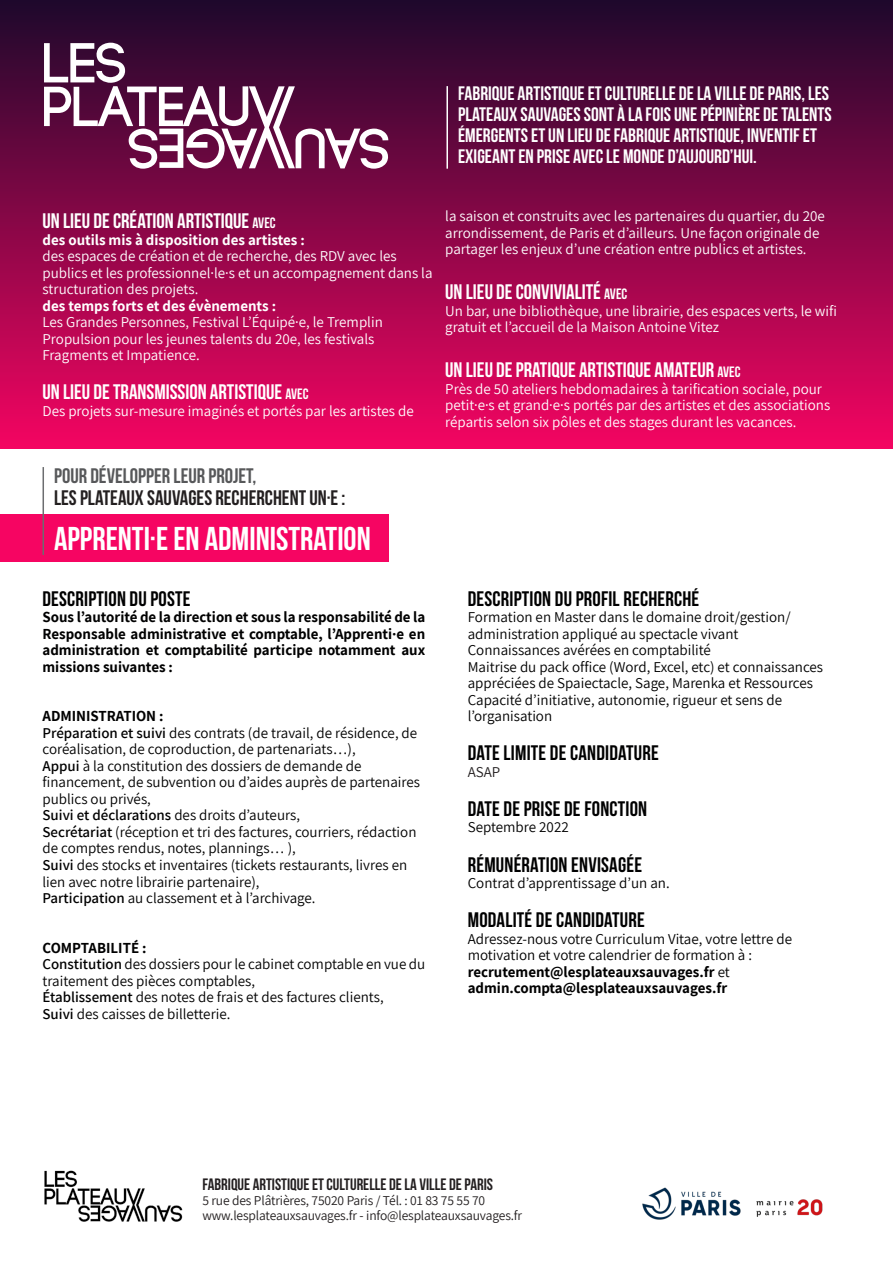
<style>
.page{position:relative;width:893px;height:1263px;background:#fff}
.page>*{position:absolute;margin:0;border:0;box-sizing:border-box;transform-origin:0 0}
.t1{font:33px "Bebas Neue";color:#fff}
.t2{font:21px "Bebas Neue";letter-spacing:.01em;color:#000001}
.t3{font:21px "Bebas Neue";color:#fff}
.t4{font:21px "Bebas Neue";color:#231f20}
.t5{font:21px "Bebas Neue";color:#57585a}
.paragraphe_txt{font:19.5px/21px "Bebas Neue";color:#fff}
.t6{font:16.5px "Bebas Neue";color:#231f20}
.paragraphe_txt-2{font:15px/16.5px "Assistant";color:#000001}
.t7{font:15px/16.5px "Assistant";color:#fff}
.paragraphe_txt-3{font:700 15px/16.5px "Assistant";color:#000001;text-align:justify}
.t8{font:700 15px "Assistant";color:#fff}
.paragraphe_txt-4{font:600 15px "Assistant";color:#000001}
.paragraphe_txt-5{font:15px "Assistant";color:#231f20}
.t9{font:13.5px "Assistant";letter-spacing:-.01em;color:#231f20}
.s1{font-size:15px}
.s2{font-weight:600}
.s3{font-weight:400}
</style>
<div class="page">
<div style="left:0;top:0;width:893px;height:449px;background:linear-gradient(to bottom,#1e082c,#f40562)"></div>
<div style="left:0;top:514px;width:388px;height:48px;background:#f60562"></div>
<hr style="left:446px;top:86px;width:2px;height:83px;background:#fff">
<hr style="left:43px;top:467px;width:1px;height:88px;background:#6c6d70">
<img style="left:44px;top:1170px;width:139px;height:52px">
<svg style="left:44px;top:43px;width:344px;height:126px"></svg>
<img style="left:642px;top:1187px;width:181px;height:33px">
<p class="paragraphe_txt" style="left:458px;top:82px;width:375px">FABRIQUE ARTISTIQUE ET CULTURELLE DE LA VILLE DE PARIS, LES PLATEAUX SAUVAGES SONT À LA FOIS UNE PÉPINIÈRE DE TALENTS ÉMERGENTS ET UN LIEU DE FABRIQUE ARTISTIQUE, INVENTIF ET EXIGEANT EN PRISE AVEC LE MONDE D’AUJOURD’HUI.</p>
<p class="t3" style="left:43px;top:210px;width:235px">UN LIEU DE CRÉATION ARTISTIQUE <span class="s1">AVEC</span></p>
<p class="t8" style="left:43px;top:230px;width:264px">des outils mis à disposition des artistes :</p>
<p class="t7" style="left:43px;top:247px;width:392px">des espaces de création et de recherche, des RDV avec les publics et les professionnel·le·s et un accompagnement dans la structuration des projets.</p>
<p class="t8" style="left:43px;top:296px;width:235px">des temps forts et des évènements :</p>
<p class="t7" style="left:43px;top:313px;width:342px">Les Grandes Personnes, Festival L’Équipé·e, le Tremplin<br>Propulsion pour les jeunes talents du 20e, les festivals<br>Fragments et Impatience.</p>
<p class="t3" style="left:43px;top:381px;width:267px">UN LIEU DE TRANSMISSION ARTISTIQUE <span class="s1">AVEC</span></p>
<p class="t7" style="left:43px;top:402px;width:373px">Des projets sur-mesure imaginés et portés par les artistes de</p>
<p class="t5" style="left:54px;top:464px;width:204px">POUR DÉVELOPPER LEUR PROJET,</p>
<p class="t4" style="left:54px;top:486px;width:293px">LES PLATEAUX SAUVAGES RECHERCHENT UN·E :</p>
<p class="t1" style="left:54px;top:521px;width:318px">APPRENTI·E EN ADMINISTRATION</p>
<p class="t7" style="left:445px;top:207px;width:381px">la saison et construits avec les partenaires du quartier, du 20e arrondissement, de Paris et d’ailleurs. Une façon originale de partager les enjeux d’une création entre publics et artistes.</p>
<p class="t3" style="left:445px;top:280px;width:184px">UN LIEU DE CONVIVIALITÉ <span class="s1">AVEC</span></p>
<p class="t7" style="left:445px;top:302px;width:393px">Un bar, une bibliothèque, une librairie, des espaces verts, le wifi gratuit et l’accueil de la Maison Antoine Vitez</p>
<p class="t3" style="left:445px;top:358px;width:297px">UN LIEU DE PRATIQUE ARTISTIQUE AMATEUR <span class="s1">AVEC</span></p>
<p class="t7" style="left:445px;top:380px;width:386px">Près de 50 ateliers hebdomadaires à tarification sociale, pour petit·e·s et grand·e·s portés par des artistes et des associations répartis selon six pôles et des stages durant les vacances.</p>
<p class="t2" style="left:43px;top:587px;width:150px">DESCRIPTION DU POSTE</p>
<p class="paragraphe_txt-3" style="left:43px;top:609px;width:384px">Sous l’autorité de la direction et sous la responsabilité de la Responsable administrative et comptable, l’Apprenti·e en administration et comptabilité participe notamment aux missions suivantes :</p>
<p class="paragraphe_txt-3" style="left:43px;top:708px;width:123px">ADMINISTRATION :</p>
<p class="paragraphe_txt-2" style="left:43px;top:724px;width:376px"><span class="s2">Préparation et suivi</span> des contrats (de travail, de résidence, de coréalisation, de coproduction, de partenariats…),</p>
<p class="paragraphe_txt-2" style="left:43px;top:757px;width:379px"><span class="s2">Appui</span> à la constitution des dossiers de demande de financement, de subvention ou d’aides auprès de partenaires publics ou privés,</p>
<p class="paragraphe_txt-4" style="left:43px;top:805px;width:259px">Suivi et déclarations <span class="s3">des droits d’auteurs,</span></p>
<p class="paragraphe_txt-2" style="left:43px;top:823px;width:375px"><span class="s2">Secrétariat</span> (réception et tri des factures, courriers, rédaction de comptes rendus, notes, plannings… ),</p>
<p class="paragraphe_txt-2" style="left:43px;top:856px;width:366px"><span class="s2">Suivi</span> des stocks et inventaires (tickets restaurants, livres en lien avec notre librairie partenaire),</p>
<p class="paragraphe_txt-2" style="left:43px;top:889px;width:275px"><span class="s2">Participation</span> au classement et à l’archivage.</p>
<p class="paragraphe_txt-3" style="left:43px;top:939px;width:106px">COMPTABILITÉ :</p>
<p class="paragraphe_txt-2" style="left:43px;top:955px;width:384px"><span class="s2">Constitution</span> des dossiers pour le cabinet comptable en vue du traitement des pièces comptables,</p>
<p class="paragraphe_txt-2" style="left:43px;top:988px;width:343px"><span class="s2">Établissement</span> des notes de frais et des factures clients,</p>
<p class="paragraphe_txt-2" style="left:43px;top:1004px;width:189px"><span class="s2">Suivi</span> des caisses de billetterie.</p>
<p class="t2" style="left:468px;top:587px;width:233px">DESCRIPTION DU PROFIL RECHERCHÉ</p>
<p class="paragraphe_txt-2" style="left:468px;top:608px;width:324px">Formation en Master dans le domaine droit/gestion/ administration appliqué au spectacle vivant</p>
<p class="paragraphe_txt-2" style="left:468px;top:641px;width:245px">Connaissances avérées en comptabilité</p>
<p class="paragraphe_txt-2" style="left:468px;top:658px;width:357px">Maitrise du pack office (Word, Excel, etc) et connaissances appréciées de Spaiectacle, Sage, Marenka et Ressources</p>
<p class="paragraphe_txt-2" style="left:468px;top:691px;width:316px">Capacité d’initiative, autonomie, rigueur et sens de l’organisation</p>
<p class="t2" style="left:468px;top:742px;width:192px">DATE LIMITE DE CANDIDATURE</p>
<p class="paragraphe_txt-5" style="left:468px;top:762px;width:34px">ASAP</p>
<p class="t2" style="left:468px;top:797px;width:181px">DATE DE PRISE DE FONCTION</p>
<p class="paragraphe_txt-2" style="left:468px;top:818px;width:103px">Septembre 2022</p>
<p class="t2" style="left:468px;top:853px;width:176px">RÉMUNÉRATION ENVISAGÉE</p>
<p class="paragraphe_txt-2" style="left:468px;top:874px;width:203px">Contrat d’apprentissage d’un an.</p>
<p class="t2" style="left:468px;top:908px;width:178px">MODALITÉ DE CANDIDATURE</p>
<p class="paragraphe_txt-2" style="left:468px;top:929px;width:326px">Adressez-nous votre Curriculum Vitae, votre lettre de motivation et votre calendrier de formation à :</p>
<p class="paragraphe_txt-3" style="left:468px;top:963px;width:264px">recrutement@lesplateauxsauvages.fr <span class="s3">et</span></p>
<p class="paragraphe_txt-3" style="left:468px;top:979px;width:261px">admin.compta@lesplateauxsauvages.fr</p>
<p class="t6" style="left:202px;top:1175px;width:292px">FABRIQUE ARTISTIQUE ET CULTURELLE DE LA VILLE DE PARIS</p>
<p class="t9" style="left:202px;top:1191px;width:284px">5 rue des Plâtrières, 75020 Paris / Tél. : 01 83 75 55 70</p>
<p class="t9" style="left:202px;top:1206px;width:321px">www.lesplateauxsauvages.fr - info@lesplateauxsauvages.fr</p>
</div>
